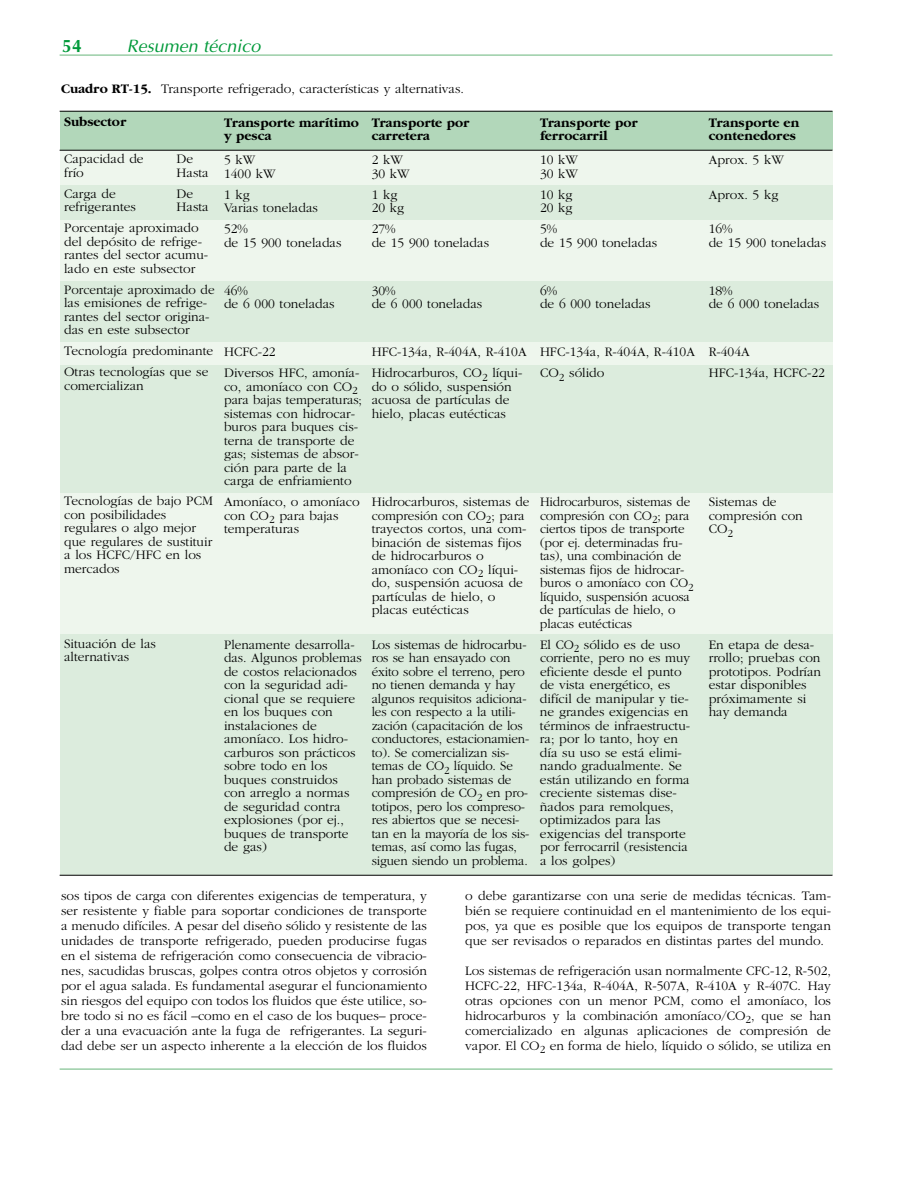
<style>
.page{position:relative;width:918px;height:1188px;background:#fff}
.page>*{position:absolute;margin:0;border:0;box-sizing:border-box;transform-origin:0 0}
.t1{font:italic 18px "Optima";color:#009a3a}
.t2{font:700 18px "Optima";color:#009a3a;scale:.96 1}
.t3{font:300 13.5px/13.5px "Garamond";color:#000}
.t4{font:700 13.5px/13.5px "Garamond";color:#000}
.s1{font-weight:700}
</style>
<div class="page">
<hr style="left:60px;top:1068px;width:772px;height:2px;background:#9acea7">
<hr style="left:60px;top:54px;width:772px;height:2px;background:#9acea7">
<div style="left:60px;top:111px;width:772px;height:39px;background:#b2d7ba"></div>
<div style="left:60px;top:150px;width:772px;height:35px;background:#eef6ed"></div>
<div style="left:60px;top:185px;width:772px;height:35px;background:#dcecdd"></div>
<div style="left:60px;top:220px;width:772px;height:60px;background:#eef6ed"></div>
<div style="left:60px;top:342px;width:772px;height:23px;background:#eef6ed"></div>
<div style="left:60px;top:493px;width:772px;height:141px;background:#eef6ed"></div>
<div style="left:60px;top:281px;width:772px;height:61px;background:#dcecdd"></div>
<div style="left:60px;top:365px;width:772px;height:128px;background:#dcecdd"></div>
<div style="left:60px;top:634px;width:772px;height:241px;background:#dcecdd"></div>
<hr style="left:60px;top:111px;width:772px;height:1px;background:#000">
<hr style="left:60px;top:150px;width:772px;height:1px;background:#000">
<hr style="left:60px;top:875px;width:772px;height:1px;background:#000">
<h1 class="t2" style="left:62px;top:39px;width:22px">54</h1>
<h1 class="t1" style="left:127px;top:39px;width:135px">Resumen técnico</h1>
<p class="t3" style="left:61px;top:83px;width:404px"><span class="s1">Cuadro RT-15.</span> Transporte refrigerado, características y alternativas.</p>
<p class="t4" style="left:64px;top:116px;width:64px">Subsector</p>
<p class="t3" style="left:64px;top:153px;width:81px">Capacidad de</p>
<p class="t3" style="left:177px;top:153px;width:18px">De</p>
<p class="t3" style="left:64px;top:167px;width:21px">frío</p>
<p class="t3" style="left:177px;top:167px;width:34px">Hasta</p>
<p class="t3" style="left:64px;top:188px;width:53px">Carga de</p>
<p class="t3" style="left:177px;top:188px;width:18px">De</p>
<p class="t3" style="left:64px;top:201px;width:73px">refrigerantes</p>
<p class="t4" style="left:224px;top:117px;width:136px">Transporte marítimo y pesca</p>
<p class="t3" style="left:224px;top:154px;width:53px">5 kW<br>1400 kW</p>
<p class="t3" style="left:224px;top:189px;width:95px">1 kg<br>Varias toneladas</p>
<p class="t3" style="left:224px;top:223px;width:119px">52%<br>de 15 900 toneladas</p>
<p class="t3" style="left:224px;top:285px;width:112px">46%<br>de 6 000 toneladas</p>
<p class="t3" style="left:224px;top:342px;width:137px;line-height:21px">HCFC-22<br>Diversos HFC, amonía-</p>
<p class="t3" style="left:224px;top:381px;width:139px">co, amoníaco con CO<sub>2 </sub>para bajas temperaturas; sistemas con hidrocar&shy;buros para buques cis&shy;terna de transporte de gas; sistemas de absor&shy;ción para parte de la carga de enfriamiento</p>
<p class="t3" style="left:224px;top:496px;width:137px">Amoníaco, o amoníaco con CO<sub>2</sub> para bajas temperaturas</p>
<p class="t4" style="left:372px;top:117px;width:99px">Transporte por carretera</p>
<p class="t3" style="left:372px;top:154px;width:39px">2 kW<br>30 kW</p>
<p class="t3" style="left:372px;top:189px;width:34px">1 kg<br>20 kg</p>
<p class="t3" style="left:372px;top:223px;width:119px">27%<br>de 15 900 toneladas</p>
<p class="t3" style="left:372px;top:285px;width:112px">30%<br>de 6 000 toneladas</p>
<p class="t3" style="left:372px;top:342px;width:157px;line-height:21px">HFC-134a, R-404A, R-410A<br>Hidrocarburos, CO<sub>2</sub> líqui-</p>
<p class="t3" style="left:372px;top:381px;width:142px">do o sólido, suspensión acuosa de partículas de hielo, placas eutécticas</p>
<p class="t3" style="left:64px;top:198px;width:146px;line-height:21px;text-indent:112px">Hasta<br>Porcentaje aproximado</p>
<p class="t3" style="left:64px;top:236px;width:146px">del depósito de refrige&shy;rantes del sector acumu&shy;lado en este subsector</p>
<p class="t3" style="left:64px;top:284px;width:152px">Porcentaje aproximado de las emisiones de refrige&shy;rantes del sector origina&shy;das en este subsector</p>
<p class="t3" style="left:64px;top:342px;width:151px;line-height:21px">Tecnología predominante<br>Otras tecnologías que se</p>
<p class="t3" style="left:64px;top:380px;width:81px">comercializan</p>
<p class="t3" style="left:64px;top:495px;width:150px">Tecnologías de bajo PCM con posibilidades regulares o algo mejor que regulares de sustituir a los HCFC/HFC en los mercados</p>
<p class="t3" style="left:372px;top:496px;width:159px">Hidrocarburos, sistemas de compresión con CO<sub>2</sub>; para trayectos cortos, una com&shy;binación de sistemas fijos de hidrocarburos o amoníaco con CO<sub>2</sub> líqui&shy;do, suspensión acuosa de partículas de hielo, o placas eutécticas</p>
<p class="t3" style="left:372px;top:639px;width:159px">Los sistemas de hidrocarbu&shy;ros se han ensayado con éxito sobre el terreno, pero no tienen demanda y hay algunos requisitos adiciona&shy;les con respecto a la utili&shy;zación (capacitación de los conductores, estacionamien&shy;to). Se comercializan sis&shy;temas de CO<sub>2</sub> líquido. Se han probado sistemas de compresión de CO<sub>2</sub> en pro&shy;totipos, pero los compreso&shy;res abiertos que se necesi&shy;tan en la mayoría de los sis&shy;temas, así como las fugas, siguen siendo un problema.</p>
<p class="t3" style="left:64px;top:638px;width:93px">Situación de las alternativas</p>
<p class="t3" style="left:224px;top:639px;width:139px">Plenamente desarrolla&shy;das. Algunos problemas de costos relacionados con la seguridad adi&shy;cional que se requiere en los buques con instalaciones de amoníaco. Los hidro&shy;carburos son prácticos sobre todo en los buques construidos con arreglo a normas de seguridad contra explosiones (por ej., buques de transporte de gas)</p>
<p class="t4" style="left:540px;top:117px;width:99px">Transporte por ferrocarril</p>
<p class="t3" style="left:540px;top:154px;width:39px">10 kW<br>30 kW</p>
<p class="t3" style="left:540px;top:189px;width:34px">10 kg<br>20 kg</p>
<p class="t3" style="left:540px;top:223px;width:119px">5%<br>de 15 900 toneladas</p>
<p class="t3" style="left:540px;top:285px;width:112px">6%<br>de 6 000 toneladas</p>
<p class="t3" style="left:540px;top:342px;width:157px;line-height:21px">HFC-134a, R-404A, R-410A<br>CO<sub>2</sub> sólido</p>
<p class="t3" style="left:540px;top:496px;width:155px">Hidrocarburos, sistemas de compresión con CO<sub>2</sub>; para ciertos tipos de transporte (por ej. determinadas fru&shy;tas), una combinación de sistemas fijos de hidrocar&shy;buros o amoníaco con CO<sub>2 </sub>líquido, suspensión acuosa de partículas de hielo, o placas eutécticas</p>
<p class="t3" style="left:540px;top:639px;width:152px">El CO<sub>2</sub> sólido es de uso corriente, pero no es muy eficiente desde el punto de vista energético, es difícil de manipular y tie&shy;ne grandes exigencias en términos de infraestructu&shy;ra; por lo tanto, hoy en día su uso se está elimi&shy;nando gradualmente. Se están utilizando en forma creciente sistemas dise&shy;ñados para remolques, optimizados para las exigencias del transporte por ferrocarril (resistencia a los golpes)</p>
<p class="t4" style="left:709px;top:117px;width:92px">Transporte en contenedores</p>
<p class="t3" style="left:709px;top:154px;width:77px">Aprox. 5 kW</p>
<p class="t3" style="left:709px;top:189px;width:71px">Aprox. 5 kg</p>
<p class="t3" style="left:709px;top:223px;width:119px">16%<br>de 15 900 toneladas</p>
<p class="t3" style="left:709px;top:285px;width:112px">18%<br>de 6 000 toneladas</p>
<p class="t3" style="left:709px;top:342px;width:118px;line-height:21px">R-404A<br>HFC-134a, HCFC-22</p>
<p class="t3" style="left:709px;top:496px;width:96px">Sistemas de compresión con<br>CO<sub>2</sub></p>
<p class="t3" style="left:709px;top:639px;width:114px">En etapa de desa&shy;rrollo; pruebas con prototipos. Podrían estar disponibles próximamente si hay demanda</p>
<p class="t3" style="left:61px;top:889px;width:367px;line-height:15px;text-align:justify">sos tipos de carga con diferentes exigencias de temperatura, y ser resistente y fiable para soportar condiciones de transporte a menudo difíciles. A pesar del diseño sólido y resistente de las unidades de transporte refrigerado, pueden producirse fugas en el sistema de refrigeración como consecuencia de vibracio&shy;nes, sacudidas bruscas, golpes contra otros objetos y corrosión por el agua salada. Es fundamental asegurar el funcionamiento sin riesgos del equipo con todos los fluidos que éste utilice, so&shy;bre todo si no es fácil –como en el caso de los buques– proce&shy;der a una evacuación ante la fuga de refrigerantes. La seguri&shy;dad debe ser un aspecto inherente a la elección de los fluidos</p>
<p class="t3" style="left:465px;top:889px;width:367px;line-height:15px;text-align:justify">o debe garantizarse con una serie de medidas técnicas. Tam&shy;bién se requiere continuidad en el mantenimiento de los equi&shy;pos, ya que es posible que los equipos de transporte tengan que ser revisados o reparados en distintas partes del mundo.</p>
<p class="t3" style="left:465px;top:964px;width:367px;line-height:15px;text-align:justify">Los sistemas de refrigeración usan normalmente CFC-12, R-502, HCFC-22, HFC-134a, R-404A, R-507A, R-410A y R-407C. Hay otras opciones con un menor PCM, como el amoníaco, los hidrocarburos y la combinación amoníaco/CO<sub>2</sub>, que se han comercializado en algunas aplicaciones de compresión de vapor. El CO<sub>2</sub> en forma de hielo, líquido o sólido, se utiliza en</p>
</div>
